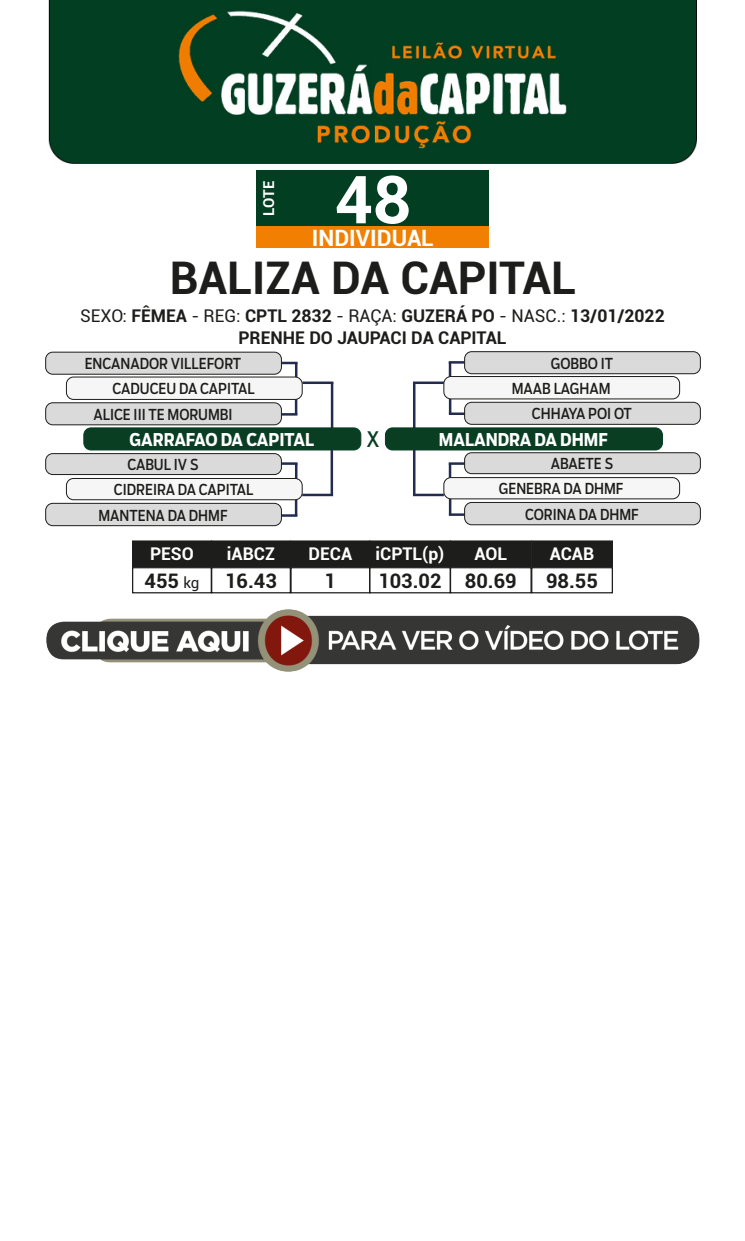
<style>
.page{position:relative;width:745px;height:1241px;background:#fff}
.page>*{position:absolute;margin:0;border:0;box-sizing:border-box;transform-origin:0 0}
.t1{font:700 66.25px "Roboto";color:#fff}
.t2{font:700 45px "Roboto";color:#1d1d1b}
.t3{font:700 22.5px "Roboto";color:#fff}
.t4{font:21.25px "Boomer Cond";color:#093e23}
.t5{font:700 20px "Roboto";color:#1d1d1b}
.t6{font:700 17.5px "Roboto";color:#1d1d1b}
.t7{font:700 17.5px "Boomer Cond";color:#fff}
.t8{font:700 17.5px "Roboto";color:#fff}
.t9{font:15px "Boomer Cond";color:#1d1d1b}
.t10{font:700 15px "Roboto";color:#fff}
.s1{font-weight:400}
.s2{font-weight:400;font-size:15px}
</style>
<div class="page">
<img style="left:46px;top:0;width:655px;height:672px">
<hr style="left:412px;top:382px;width:3px;height:46px;background:#222c50">
<hr style="left:412px;top:381px;width:31px;height:3px;background:#222c50">
<hr style="left:330px;top:382px;width:3px;height:46px;background:#222c50">
<hr style="left:302px;top:381px;width:31px;height:3px;background:#222c50">
<svg style="left:295px;top:465px;width:2px;height:13px"></svg>
<hr style="left:281px;top:462px;width:16px;height:3px;background:#222c50">
<svg style="left:281px;top:500px;width:16px;height:16px"></svg>
<hr style="left:448px;top:463px;width:3px;height:18px;background:#222c50">
<hr style="left:448px;top:462px;width:16px;height:3px;background:#222c50">
<hr style="left:448px;top:497px;width:3px;height:18px;background:#222c50">
<hr style="left:448px;top:513px;width:16px;height:3px;background:#222c50">
<hr style="left:448px;top:362px;width:3px;height:18px;background:#222c50">
<svg style="left:448px;top:361px;width:16px;height:2px"></svg>
<hr style="left:448px;top:396px;width:3px;height:18px;background:#222c50">
<hr style="left:448px;top:412px;width:16px;height:3px;background:#222c50">
<svg style="left:281px;top:399px;width:16px;height:16px"></svg>
<svg style="left:295px;top:364px;width:2px;height:12px"></svg>
<hr style="left:281px;top:361px;width:16px;height:3px;background:#222c50">
<hr style="left:426px;top:421px;width:235px;height:1px;background:#fff">
<div style="left:464px;top:402px;width:236px;height:22px;background:#dadada;border-radius:7px"></div>
<div style="left:464px;top:402px;width:236px;height:22px;border:1px solid #1d1d1b;border-radius:7px"></div>
<div style="left:46px;top:403px;width:235px;height:22px;background:#dadada;border-radius:7px"></div>
<div style="left:45px;top:402px;width:236px;height:23px;border:1px solid #1d1d1b;border-radius:7px"></div>
<div style="left:46px;top:503px;width:235px;height:22px;background:#dadada;border-radius:7px"></div>
<div style="left:45px;top:503px;width:236px;height:23px;border:1px solid #1d1d1b;border-radius:7px"></div>
<div style="left:464px;top:502px;width:236px;height:22px;background:#dadada;border-radius:7px"></div>
<div style="left:464px;top:502px;width:236px;height:23px;border:1px solid #1d1d1b;border-radius:7px"></div>
<div style="left:443px;top:376px;width:236px;height:23px;background:#f6f6f6;border-radius:7px"></div>
<div style="left:443px;top:376px;width:236px;height:23px;border:1px solid #1d1d1b;border-radius:7px"></div>
<div style="left:66px;top:377px;width:236px;height:22px;background:#f6f6f6;border-radius:7px"></div>
<div style="left:66px;top:376px;width:236px;height:23px;border:1px solid #1d1d1b;border-radius:7px"></div>
<div style="left:66px;top:478px;width:236px;height:21px;background:#f6f6f6;border-radius:7px"></div>
<div style="left:66px;top:478px;width:236px;height:22px;border:1px solid #1d1d1b;border-radius:7px"></div>
<div style="left:443px;top:477px;width:236px;height:22px;background:#f6f6f6;border-radius:7px"></div>
<div style="left:443px;top:477px;width:236px;height:22px;border:1px solid #1d1d1b;border-radius:7px"></div>
<div style="left:464px;top:351px;width:236px;height:22px;background:#dadada;border-radius:7px"></div>
<div style="left:464px;top:351px;width:236px;height:23px;border:1px solid #1d1d1b;border-radius:7px"></div>
<div style="left:46px;top:352px;width:235px;height:22px;background:#dadada;border-radius:7px"></div>
<div style="left:45px;top:352px;width:236px;height:22px;border:1px solid #1d1d1b;border-radius:7px"></div>
<div style="left:46px;top:453px;width:235px;height:21px;background:#dadada;border-radius:7px"></div>
<div style="left:45px;top:453px;width:236px;height:22px;border:1px solid #1d1d1b;border-radius:7px"></div>
<div style="left:464px;top:452px;width:236px;height:21px;background:#dadada;border-radius:7px"></div>
<div style="left:464px;top:452px;width:236px;height:22px;border:1px solid #1d1d1b;border-radius:7px"></div>
<div style="left:361px;top:428px;width:23px;height:22px;background:#fff"></div>
<div style="left:84px;top:428px;width:276px;height:22px;background:#093e23;border-radius:7px"></div>
<div style="left:83px;top:427px;width:278px;height:23px;border:1px solid #063e23;border-radius:7px"></div>
<div style="left:385px;top:428px;width:277px;height:22px;background:#093e23;border-radius:7px"></div>
<div style="left:385px;top:427px;width:277px;height:23px;border:1px solid #063e23;border-radius:7px"></div>
<hr style="left:330px;top:449px;width:3px;height:46px;background:#222c50">
<hr style="left:302px;top:493px;width:31px;height:3px;background:#222c50">
<hr style="left:412px;top:449px;width:3px;height:46px;background:#222c50">
<hr style="left:412px;top:493px;width:31px;height:3px;background:#222c50">
<div style="left:257px;top:170px;width:231px;height:57px;background:#023e22"></div>
<div style="left:369px;top:541px;width:81px;height:25px;background:#1d1d1b"></div>
<div style="left:369px;top:540px;width:81px;height:27px;border:1px solid #1d1d1b"></div>
<div style="left:369px;top:567px;width:81px;height:26px;border:1px solid #1d1d1b"></div>
<div style="left:450px;top:541px;width:80px;height:25px;background:#1d1d1b"></div>
<div style="left:449px;top:540px;width:82px;height:27px;border:1px solid #1d1d1b"></div>
<div style="left:449px;top:567px;width:82px;height:26px;border:1px solid #1d1d1b"></div>
<div style="left:531px;top:541px;width:81px;height:25px;background:#1d1d1b"></div>
<div style="left:530px;top:540px;width:82px;height:27px;border:1px solid #1d1d1b"></div>
<div style="left:530px;top:567px;width:82px;height:26px;border:1px solid #1d1d1b"></div>
<div style="left:132px;top:541px;width:79px;height:25px;background:#1d1d1b"></div>
<div style="left:132px;top:540px;width:80px;height:27px;border:1px solid #1d1d1b"></div>
<div style="left:132px;top:567px;width:80px;height:26px;border:1px solid #1d1d1b"></div>
<div style="left:211px;top:541px;width:79px;height:25px;background:#1d1d1b"></div>
<div style="left:211px;top:540px;width:80px;height:27px;border:1px solid #1d1d1b"></div>
<div style="left:211px;top:567px;width:80px;height:26px;border:1px solid #1d1d1b"></div>
<div style="left:291px;top:541px;width:78px;height:25px;background:#1d1d1b"></div>
<div style="left:290px;top:540px;width:80px;height:27px;border:1px solid #1d1d1b"></div>
<div style="left:290px;top:567px;width:80px;height:26px;border:1px solid #1d1d1b"></div>
<div style="left:257px;top:227px;width:231px;height:21px;background:#f17f02"></div>
<img style="left:46px;top:609px;width:653px;height:62px">
<p class="t10" style="left:258px;top:216px;width:37px;rotate:-90deg">LOTE</p>
<p class="t1" style="left:334px;top:153px;width:78px">48</p>
<p class="t3" style="left:312px;top:222px;width:123px">INDIVIDUAL</p>
<p class="t2" style="left:170px;top:246px;width:407px">BALIZA DA CAPITAL</p>
<p class="t6" style="left:80px;top:303px;width:585px"><span class="s1">SEXO:</span> FÊMEA <span class="s1">- REG:</span> CPTL 2832 <span class="s1">- RAÇA:</span> GUZERÁ PO <span class="s1">- NASC.:</span> 13/01/2022</p>
<p class="t6" style="left:238px;top:325px;width:269px">PRENHE DO JAUPACI DA CAPITAL</p>
<p class="t9" style="left:85px;top:355px;width:158px">ENCANADOR VILLEFORT</p>
<p class="t9" style="left:550px;top:354px;width:64px">GOBBO IT</p>
<p class="t9" style="left:113px;top:380px;width:144px">CADUCEU DA CAPITAL</p>
<p class="t9" style="left:511px;top:379px;width:100px">MAAB LAGHAM</p>
<p class="t9" style="left:93px;top:405px;width:141px">ALICE III TE MORUMBI</p>
<p class="t9" style="left:531px;top:405px;width:101px">CHHAYA POI OT</p>
<p class="t7" style="left:129px;top:429px;width:186px">GARRAFAO DA CAPITAL</p>
<p class="t4" style="left:366px;top:427px;width:15px">X</p>
<p class="t7" style="left:438px;top:429px;width:170px">MALANDRA DA DHMF</p>
<p class="t9" style="left:127px;top:455px;width:73px">CABUL IV S</p>
<p class="t9" style="left:550px;top:455px;width:64px">ABAETE S</p>
<p class="t9" style="left:114px;top:480px;width:141px">CIDREIRA DA CAPITAL</p>
<p class="t9" style="left:498px;top:480px;width:126px">GENEBRA DA DHMF</p>
<p class="t9" style="left:98px;top:506px;width:131px">MANTENA DA DHMF</p>
<p class="t9" style="left:524px;top:505px;width:115px">CORINA DA DHMF</p>
<p class="t8" style="left:150px;top:541px;width:45px">PESO</p>
<p class="t5" style="left:144px;top:566px;width:56px">455 <span class="s2">kg</span></p>
<p class="t8" style="left:227px;top:541px;width:50px">iABCZ</p>
<p class="t5" style="left:225px;top:566px;width:53px">16.43</p>
<p class="t8" style="left:308px;top:541px;width:45px">DECA</p>
<p class="t5" style="left:324px;top:566px;width:13px">1</p>
<p class="t8" style="left:375px;top:541px;width:70px">iCPTL(p)</p>
<p class="t5" style="left:378px;top:566px;width:65px">103.02</p>
<p class="t8" style="left:474px;top:541px;width:34px">AOL</p>
<p class="t5" style="left:464px;top:566px;width:53px">80.69</p>
<p class="t8" style="left:549px;top:541px;width:46px">ACAB</p>
<p class="t5" style="left:546px;top:566px;width:53px">98.55</p>
</div>
